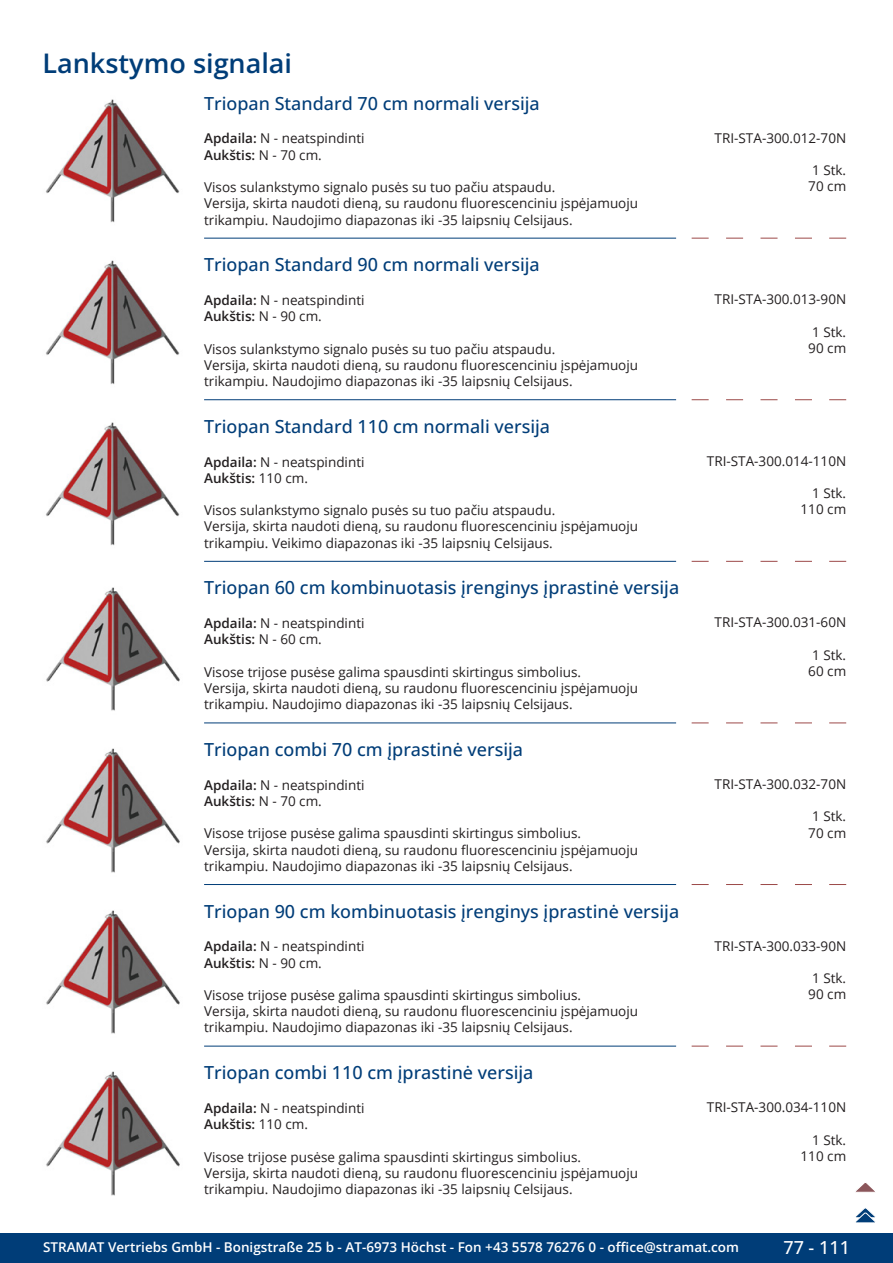
<style>
.page{position:relative;width:893px;height:1263px;background:#fff}
.page>*{position:absolute;margin:0;border:0;box-sizing:border-box;transform-origin:0 0}
.GruppeName{font:600 27px "Open Sans";color:#003d78}
.ArtikelName{font:500 18px "Open Sans";color:#003d78}
.t1{font:500 18px "Open Sans";color:#fff}
.Beschreibung{font:13.5px/16.2px "Open Sans";color:#231f20}
.ArtikelNummer{font:13.5px "Open Sans";color:#231f20}
.t2{font:600 13.5px "Open Sans";color:#fff}
.s1{font-weight:600}
</style>
<div class="page">
<div style="left:0;top:1233px;width:893px;height:30px;background:#003d78"></div>
<img style="left:46px;top:99px;width:134px;height:124px">
<img style="left:46px;top:260px;width:134px;height:124px">
<svg style="left:692px;top:238px;width:17px;height:1px"></svg>
<svg style="left:726px;top:238px;width:17px;height:1px"></svg>
<svg style="left:760px;top:238px;width:17px;height:1px"></svg>
<svg style="left:795px;top:238px;width:17px;height:1px"></svg>
<svg style="left:829px;top:238px;width:17px;height:1px"></svg>
<hr style="left:204px;top:238px;width:472px;height:1px;background:#003d78">
<img style="left:46px;top:422px;width:134px;height:124px">
<svg style="left:692px;top:399px;width:17px;height:1px"></svg>
<svg style="left:726px;top:399px;width:17px;height:1px"></svg>
<svg style="left:760px;top:399px;width:17px;height:1px"></svg>
<svg style="left:795px;top:399px;width:17px;height:1px"></svg>
<svg style="left:829px;top:399px;width:17px;height:1px"></svg>
<hr style="left:204px;top:399px;width:472px;height:1px;background:#003d78">
<img style="left:46px;top:587px;width:134px;height:124px">
<svg style="left:692px;top:561px;width:17px;height:1px"></svg>
<svg style="left:726px;top:561px;width:17px;height:1px"></svg>
<svg style="left:760px;top:561px;width:17px;height:1px"></svg>
<svg style="left:795px;top:561px;width:17px;height:1px"></svg>
<svg style="left:829px;top:561px;width:17px;height:1px"></svg>
<hr style="left:204px;top:561px;width:472px;height:1px;background:#003d78">
<img style="left:46px;top:748px;width:134px;height:125px">
<svg style="left:692px;top:723px;width:17px;height:1px"></svg>
<svg style="left:726px;top:723px;width:17px;height:1px"></svg>
<svg style="left:760px;top:723px;width:17px;height:1px"></svg>
<svg style="left:795px;top:723px;width:17px;height:1px"></svg>
<svg style="left:829px;top:723px;width:17px;height:1px"></svg>
<hr style="left:204px;top:723px;width:472px;height:1px;background:#003d78">
<img style="left:46px;top:910px;width:134px;height:124px">
<svg style="left:692px;top:884px;width:17px;height:1px"></svg>
<svg style="left:726px;top:884px;width:17px;height:1px"></svg>
<svg style="left:760px;top:884px;width:17px;height:1px"></svg>
<svg style="left:795px;top:884px;width:17px;height:1px"></svg>
<svg style="left:829px;top:884px;width:17px;height:1px"></svg>
<hr style="left:204px;top:884px;width:472px;height:1px;background:#003d78">
<img style="left:46px;top:1071px;width:134px;height:125px">
<svg style="left:692px;top:1046px;width:17px;height:1px"></svg>
<svg style="left:726px;top:1046px;width:17px;height:1px"></svg>
<svg style="left:760px;top:1046px;width:17px;height:1px"></svg>
<svg style="left:795px;top:1046px;width:17px;height:1px"></svg>
<svg style="left:829px;top:1046px;width:17px;height:1px"></svg>
<hr style="left:204px;top:1046px;width:472px;height:1px;background:#003d78">
<svg style="left:856px;top:1183px;width:19px;height:9px"></svg>
<svg style="left:855px;top:1208px;width:21px;height:15px"></svg>
<p class="GruppeName" style="left:43px;top:44px;width:251px">Lankstymo signalai</p>
<p class="ArtikelName" style="left:204px;top:91px;width:337px">Triopan Standard 70 cm normali versija</p>
<p class="Beschreibung" style="left:204px;top:130px;width:162px"><span class="s1">Apdaila:</span> N - neatspindinti<br><span class="s1">Aukštis:</span> N - 70 cm.</p>
<p class="Beschreibung" style="left:204px;top:179px;width:435px">Visos sulankstymo signalo pusės su tuo pačiu atspaudu.<br>Versija, skirta naudoti dieną, su raudonu fluorescenciniu įspėjamuoju trikampiu. Naudojimo diapazonas iki -35 laipsnių Celsijaus.</p>
<p class="ArtikelName" style="left:204px;top:252px;width:337px">Triopan Standard 90 cm normali versija</p>
<p class="Beschreibung" style="left:204px;top:292px;width:162px"><span class="s1">Apdaila:</span> N - neatspindinti<br><span class="s1">Aukštis:</span> N - 90 cm.</p>
<p class="Beschreibung" style="left:204px;top:340px;width:435px">Visos sulankstymo signalo pusės su tuo pačiu atspaudu.<br>Versija, skirta naudoti dieną, su raudonu fluorescenciniu įspėjamuoju trikampiu. Naudojimo diapazonas iki -35 laipsnių Celsijaus.</p>
<p class="ArtikelName" style="left:204px;top:414px;width:348px">Triopan Standard 110 cm normali versija</p>
<p class="Beschreibung" style="left:204px;top:453px;width:162px"><span class="s1">Apdaila:</span> N - neatspindinti<br><span class="s1">Aukštis:</span> 110 cm.</p>
<p class="Beschreibung" style="left:204px;top:502px;width:435px">Visos sulankstymo signalo pusės su tuo pačiu atspaudu.<br>Versija, skirta naudoti dieną, su raudonu fluorescenciniu įspėjamuoju trikampiu. Veikimo diapazonas iki -35 laipsnių Celsijaus.</p>
<p class="ArtikelName" style="left:204px;top:575px;width:477px">Triopan 60 cm kombinuotasis įrenginys įprastinė versija</p>
<p class="Beschreibung" style="left:204px;top:615px;width:162px"><span class="s1">Apdaila:</span> N - neatspindinti<br><span class="s1">Aukštis:</span> N - 60 cm.</p>
<p class="Beschreibung" style="left:204px;top:663px;width:435px">Visose trijose pusėse galima spausdinti skirtingus simbolius.<br>Versija, skirta naudoti dieną, su raudonu fluorescenciniu įspėjamuoju trikampiu. Naudojimo diapazonas iki -35 laipsnių Celsijaus.</p>
<p class="ArtikelName" style="left:204px;top:737px;width:321px">Triopan combi 70 cm įprastinė versija</p>
<p class="Beschreibung" style="left:204px;top:776px;width:162px"><span class="s1">Apdaila:</span> N - neatspindinti<br><span class="s1">Aukštis:</span> N - 70 cm.</p>
<p class="Beschreibung" style="left:204px;top:825px;width:435px">Visose trijose pusėse galima spausdinti skirtingus simbolius.<br>Versija, skirta naudoti dieną, su raudonu fluorescenciniu įspėjamuoju trikampiu. Naudojimo diapazonas iki -35 laipsnių Celsijaus.</p>
<p class="ArtikelName" style="left:204px;top:899px;width:477px">Triopan 90 cm kombinuotasis įrenginys įprastinė versija</p>
<p class="Beschreibung" style="left:204px;top:938px;width:162px"><span class="s1">Apdaila:</span> N - neatspindinti<br><span class="s1">Aukštis:</span> N - 90 cm.</p>
<p class="Beschreibung" style="left:204px;top:987px;width:435px">Visose trijose pusėse galima spausdinti skirtingus simbolius.<br>Versija, skirta naudoti dieną, su raudonu fluorescenciniu įspėjamuoju trikampiu. Naudojimo diapazonas iki -35 laipsnių Celsijaus.</p>
<p class="ArtikelName" style="left:204px;top:1060px;width:331px">Triopan combi 110 cm įprastinė versija</p>
<p class="Beschreibung" style="left:204px;top:1100px;width:162px"><span class="s1">Apdaila:</span> N - neatspindinti<br><span class="s1">Aukštis:</span> 110 cm.</p>
<p class="Beschreibung" style="left:204px;top:1148px;width:435px">Visose trijose pusėse galima spausdinti skirtingus simbolius.<br>Versija, skirta naudoti dieną, su raudonu fluorescenciniu įspėjamuoju trikampiu. Naudojimo diapazonas iki -35 laipsnių Celsijaus.</p>
<p class="ArtikelNummer" style="left:715px;top:128px;width:133px">TRI-STA-300.012-70N</p>
<p class="ArtikelNummer" style="left:812px;top:161px;width:36px">1 Stk.</p>
<p class="ArtikelNummer" style="left:808px;top:177px;width:39px">70 cm</p>
<p class="ArtikelNummer" style="left:715px;top:290px;width:133px">TRI-STA-300.013-90N</p>
<p class="ArtikelNummer" style="left:812px;top:322px;width:36px">1 Stk.</p>
<p class="ArtikelNummer" style="left:808px;top:339px;width:39px">90 cm</p>
<p class="ArtikelNummer" style="left:707px;top:452px;width:141px">TRI-STA-300.014-110N</p>
<p class="ArtikelNummer" style="left:812px;top:484px;width:36px">1 Stk.</p>
<p class="ArtikelNummer" style="left:800px;top:500px;width:47px">110 cm</p>
<p class="ArtikelNummer" style="left:715px;top:613px;width:133px">TRI-STA-300.031-60N</p>
<p class="ArtikelNummer" style="left:812px;top:646px;width:36px">1 Stk.</p>
<p class="ArtikelNummer" style="left:808px;top:662px;width:39px">60 cm</p>
<p class="ArtikelNummer" style="left:715px;top:775px;width:133px">TRI-STA-300.032-70N</p>
<p class="ArtikelNummer" style="left:812px;top:807px;width:36px">1 Stk.</p>
<p class="ArtikelNummer" style="left:808px;top:823px;width:39px">70 cm</p>
<p class="ArtikelNummer" style="left:715px;top:936px;width:133px">TRI-STA-300.033-90N</p>
<p class="ArtikelNummer" style="left:812px;top:969px;width:36px">1 Stk.</p>
<p class="ArtikelNummer" style="left:808px;top:985px;width:39px">90 cm</p>
<p class="ArtikelNummer" style="left:707px;top:1098px;width:141px">TRI-STA-300.034-110N</p>
<p class="ArtikelNummer" style="left:812px;top:1130px;width:36px">1 Stk.</p>
<p class="ArtikelNummer" style="left:800px;top:1147px;width:47px">110 cm</p>
<p class="t2" style="left:43px;top:1238px;width:698px">STRAMAT Vertriebs GmbH - Bonigstraße 25 b - AT-6973 Höchst - Fon +43 5578 76276 0 - office@stramat.com</p>
<h2 class="t1" style="left:783px;top:1234px;width:68px">77 - 111</h2>
</div>
